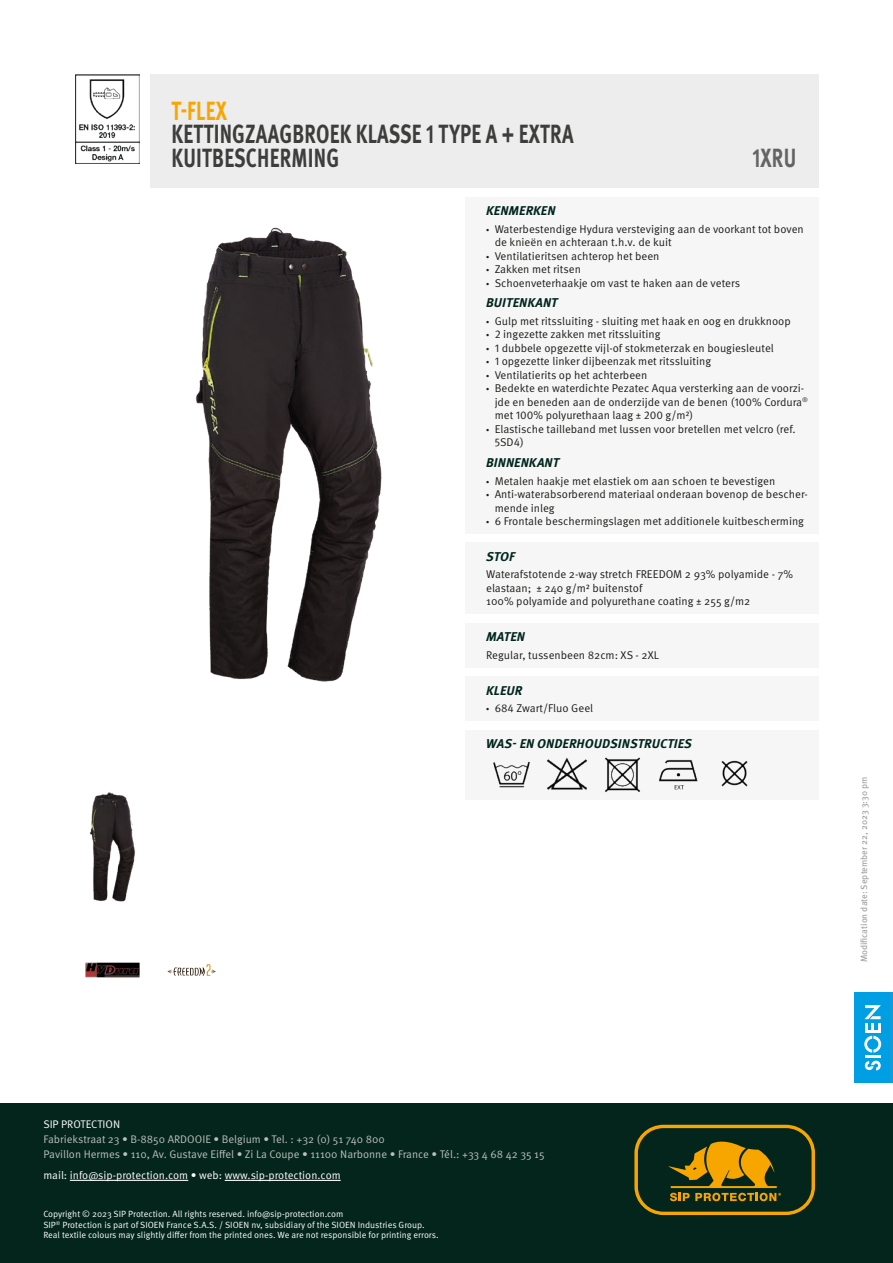
<style>
.page{position:relative;width:893px;height:1263px;background:#fff}
.page>*{position:absolute;margin:0;border:0;box-sizing:border-box;transform-origin:0 0}
.t1{font:700 26.25px/23.4px "Meta Pro";letter-spacing:.01em;color:#3d3d3c;scale:.74 1}
.t2{font:700 26.25px "Meta Pro";color:#f7a600;scale:.74 1}
.t3{font:700 26.25px "Meta Pro";color:#646463;scale:.74 1}
.t4{font:italic 700 12.75px "Meta Pro";letter-spacing:.01em;color:#00261d}
.t5{font:11.25px/13.5px "Meta Pro Norm";color:#1d1d1b}
.t6{font:11.1px/15px "Meta Pro Norm";color:#bbbfb8}
.t7{font:11.1px "Meta Pro Norm";color:#fff}
.t8{font:9px/10.5px "Meta Pro Norm";color:#fff}
.t9{font:9px "Meta Pro";color:#9d9d9d}
.s1{font-family:"Myriad Pro"}
</style>
<div class="page">
<div style="left:0;top:1103px;width:893px;height:160px;background:#03251c"></div>
<svg style="left:634px;top:1125px;width:181px;height:90px"></svg>
<hr style="left:70px;top:1180px;width:118px;height:1px;background:#fff">
<hr style="left:225px;top:1180px;width:116px;height:1px;background:#fff">
<div style="left:854px;top:992px;width:39px;height:90px;background:#149cd8"></div>
<div style="left:854px;top:992px;width:36px;height:90px;background:#009fe3"></div>
<svg style="left:865px;top:1061px;width:16px;height:9px"></svg>
<svg style="left:864px;top:1036px;width:17px;height:16px"></svg>
<hr style="left:865px;top:1055px;width:15px;height:3px;background:#fff">
<hr style="left:865px;top:1030px;width:16px;height:3px;background:#fff">
<svg style="left:864px;top:1005px;width:17px;height:24px"></svg>
<div style="left:150px;top:74px;width:669px;height:114px;background:#ededed"></div>
<div style="left:465px;top:197px;width:354px;height:336px;background:#f6f6f6"></div>
<div style="left:465px;top:543px;width:354px;height:71px;background:#f6f6f6"></div>
<div style="left:465px;top:623px;width:354px;height:44px;background:#f6f6f6"></div>
<div style="left:465px;top:676px;width:354px;height:45px;background:#f6f6f6"></div>
<div style="left:465px;top:730px;width:354px;height:69px;background:#f6f6f6"></div>
<img style="left:493px;top:761px;width:37px;height:27px">
<img style="left:547px;top:757px;width:40px;height:33px">
<img style="left:605px;top:757px;width:35px;height:35px">
<img style="left:658px;top:759px;width:40px;height:31px">
<img style="left:721px;top:760px;width:27px;height:27px">
<svg style="left:167px;top:964px;width:49px;height:12px"></svg>
<svg style="left:85px;top:962px;width:55px;height:16px"></svg>
<img style="left:90px;top:792px;width:45px;height:110px">
<img style="left:75px;top:74px;width:65px;height:90px">
<img style="left:196px;top:227px;width:186px;height:455px">
<h1 class="t2" style="left:171px;top:90px;width:76px">T-FLEX</h1>
<h1 class="t1" style="left:171px;top:121px;width:545px">KETTINGZAAGBROEK KLASSE 1 TYPE A + EXTRA<br>KUITBESCHERMING</h1>
<h1 class="t3" style="left:752px;top:137px;width:61px">1XRU</h1>
<p class="t4" style="left:486px;top:201px;width:71px">KENMERKEN</p>
<p class="t5" style="left:495px;top:221px;width:311px;text-indent:-9px"><span class="s1">•</span> Waterbestendige Hydura versteviging aan de voorkant tot boven de knieën en achteraan t.h.v. de kuit</p>
<p class="t5" style="left:486px;top:248px;width:175px"><span class="s1">•</span> Ventilatieritsen achterop het been</p>
<p class="t5" style="left:486px;top:262px;width:96px"><span class="s1">•</span> Zakken met ritsen</p>
<p class="t5" style="left:486px;top:275px;width:255px"><span class="s1">•</span> Schoenveterhaakje om vast te haken aan de veters</p>
<p class="t4" style="left:486px;top:293px;width:73px">BUITENKANT</p>
<p class="t5" style="left:486px;top:313px;width:306px"><span class="s1">•</span> Gulp met ritssluiting - sluiting met haak en oog en drukknoop</p>
<p class="t5" style="left:486px;top:327px;width:176px"><span class="s1">•</span> 2 ingezette zakken met ritssluiting</p>
<p class="t5" style="left:486px;top:340px;width:289px"><span class="s1">•</span> 1 dubbele opgezette vijl-of stokmeterzak en bougiesleutel</p>
<p class="t5" style="left:486px;top:354px;width:227px"><span class="s1">•</span> 1 opgezette linker dijbeenzak met ritssluiting</p>
<p class="t5" style="left:486px;top:367px;width:163px"><span class="s1">•</span> Ventilatierits op het achterbeen</p>
<p class="t5" style="left:495px;top:381px;width:315px;text-indent:-9px"><span class="s1">•</span> Bedekte en waterdichte Pezatec Aqua versterking aan de voorzi&shy;jde en beneden aan de onderzijde van de benen (100% Cordura<sup>® </sup>met 100% polyurethaan laag ± 200 g/m²)</p>
<p class="t5" style="left:495px;top:421px;width:303px;text-indent:-9px"><span class="s1">•</span> Elastische tailleband met lussen voor bretellen met velcro (ref.<br>5SD4)</p>
<p class="t4" style="left:486px;top:452px;width:75px">BINNENKANT</p>
<p class="t5" style="left:486px;top:473px;width:291px"><span class="s1">•</span> Metalen haakje met elastiek om aan schoen te bevestigen</p>
<p class="t5" style="left:495px;top:487px;width:315px;text-indent:-9px"><span class="s1">•</span> Anti-waterabsorberend materiaal onderaan bovenop de bescher&shy;mende inleg</p>
<p class="t5" style="left:486px;top:514px;width:319px"><span class="s1">•</span> 6 Frontale beschermingslagen met additionele kuitbescherming</p>
<p class="t4" style="left:486px;top:546px;width:30px">STOF</p>
<p class="t5" style="left:486px;top:567px;width:308px">Waterafstotende 2-way stretch FREEDOM 2 93% polyamide - 7% elastaan; ± 240 g/m² buitenstof<br>100% polyamide and polyurethane coating ± 255 g/m2</p>
<p class="t4" style="left:486px;top:627px;width:40px">MATEN</p>
<p class="t5" style="left:486px;top:647px;width:174px">Regular, tussenbeen 82cm: XS - 2XL</p>
<p class="t4" style="left:486px;top:680px;width:37px">KLEUR</p>
<p class="t5" style="left:486px;top:701px;width:109px"><span class="s1">•</span> 684 Zwart/Fluo Geel</p>
<p class="t4" style="left:486px;top:733px;width:207px">WAS- EN ONDERHOUDSINSTRUCTIES</p>
<p class="t9" style="left:857px;top:962px;width:187px;rotate:-90deg">Modification date: September 22, 2023 3:30 pm</p>
<p class="t7" style="left:43px;top:1116px;width:78px">SIP PROTECTION</p>
<p class="t6" style="left:43px;top:1131px;width:503px">Fabriekstraat 23 • B-8850 ARDOOIE • Belgium • Tel. : +32 (0) 51 740 800<br>Pavillon Hermes • 110, Av. Gustave Eiffel • Zi La Coupe • 11100 Narbonne • France • Tél.: +33 4 68 42 35 15</p>
<p class="t7" style="left:43px;top:1167px;width:299px">mail: info@sip-protection.com • web: www.sip-protection.com</p>
<p class="t8" style="left:43px;top:1208px;width:397px">Copyright © 2023 SIP Protection. All rights reserved. info@sip-protection.com<br>SIP<sup>®</sup> Protection is part of SIOEN France S.A.S. / SIOEN nv, subsidiary of the SIOEN Industries Group.<br>Real textile colours may slightly differ from the printed ones. We are not responsible for printing errors.</p>
</div>
